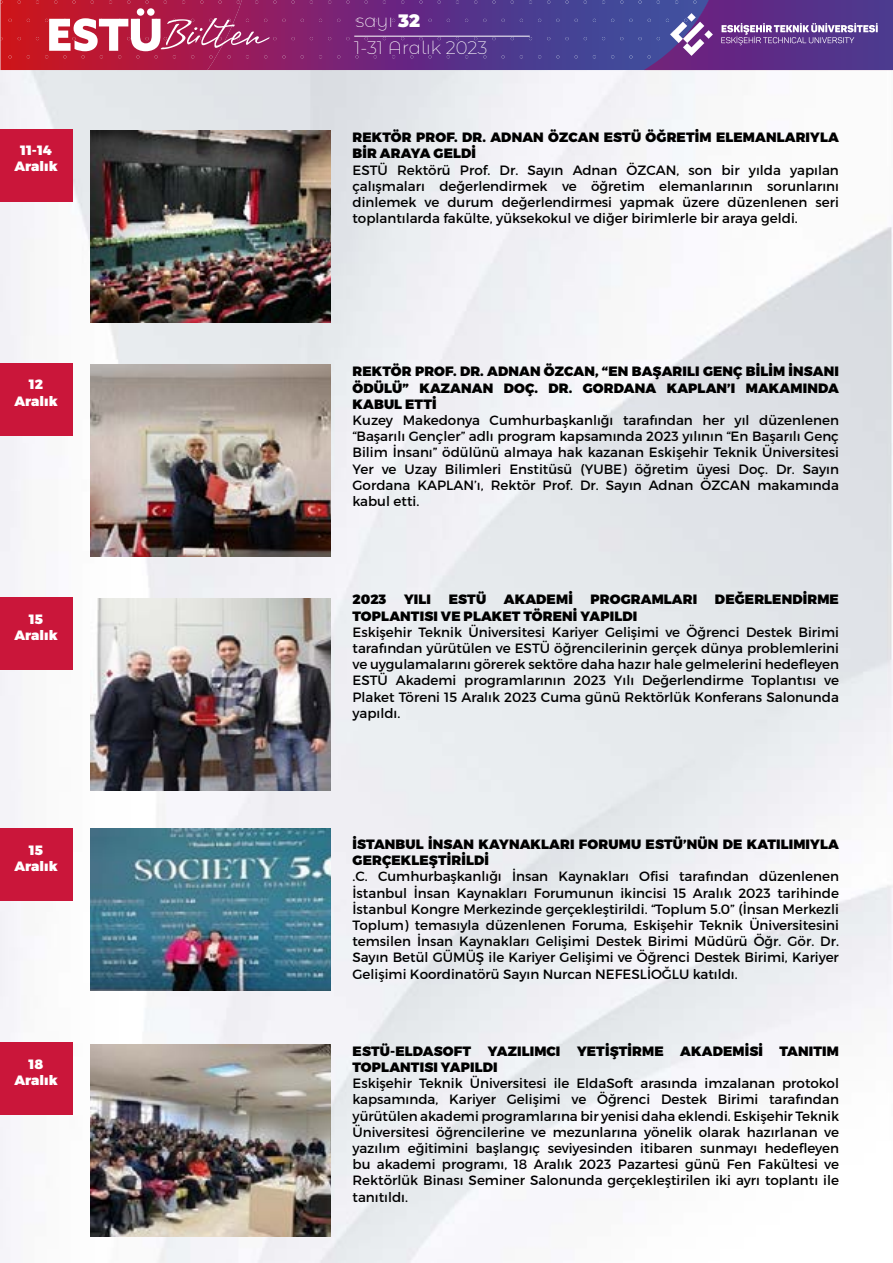
<style>
.page{position:relative;width:893px;height:1263px;background:#fff}
.page>*{position:absolute;margin:0;border:0;box-sizing:border-box;transform-origin:0 0}
.t1{font:200 18px/27.2px "Montserrat Alternates";color:#fff}
.t2{font:13.5px/16.2px "Montserrat";color:#000;text-align:justify}
.t3{font:900 13.5px/16.2px "Montserrat";letter-spacing:.01em;color:#000}
.t4{font:900 13.5px/16.2px "Montserrat";color:#fff;text-align:center}
.s1{font-weight:900}
</style>
<div class="page">
<img style="left:0;top:70px;width:893px;height:1193px">
<svg style="left:0;top:0;width:893px;height:70px;background:#7c3a7d"></svg>
<div style="left:0;top:129px;width:72px;height:72px;background:#ca163a"></div>
<img style="left:91px;top:131px;width:240px;height:192px">
<div style="left:0;top:363px;width:72px;height:72px;background:#ca163a"></div>
<img style="left:91px;top:365px;width:240px;height:192px">
<div style="left:0;top:597px;width:72px;height:72px;background:#ca163a"></div>
<img style="left:91px;top:599px;width:240px;height:192px">
<div style="left:0;top:828px;width:72px;height:72px;background:#ca163a"></div>
<img style="left:91px;top:828px;width:240px;height:163px">
<div style="left:0;top:1043px;width:72px;height:72px;background:#ca163a"></div>
<img style="left:91px;top:1044px;width:240px;height:192px">
<hr style="left:354px;top:36px;width:176px;height:1px;background:#fff">
<p class="t4" style="left:14px;top:143px;width:45px">11-14<br>Aralık</p>
<p class="t4" style="left:14px;top:377px;width:45px">12<br>Aralık</p>
<p class="t4" style="left:14px;top:611px;width:45px">15<br>Aralık</p>
<h1 class="t1" style="left:354px;top:6px;width:135px">sayı <span class="s1">32<br></span>1-31 Aralık 2023</h1>
<p class="t3" style="left:353px;top:130px;width:488px">REKTÖR PROF. DR. ADNAN ÖZCAN ESTÜ ÖĞRETİM ELEMANLARIYLA<br>BİR ARAYA GELDİ</p>
<p class="t2" style="left:353px;top:162px;width:488px">ESTÜ Rektörü Prof. Dr. Sayın Adnan ÖZCAN, son bir yılda yapılan çalışmaları değerlendirmek ve öğretim elemanlarının sorunlarını dinlemek ve durum değerlendirmesi yapmak üzere düzenlenen seri toplantılarda fakülte, yüksekokul ve diğer birimlerle bir araya geldi.</p>
<p class="t3" style="left:353px;top:364px;width:488px;text-align:justify">REKTÖR PROF. DR. ADNAN ÖZCAN, “EN BAŞARILI GENÇ BİLİM İNSANI ÖDÜLÜ” KAZANAN DOÇ. DR. GORDANA KAPLAN’I MAKAMINDA KABUL ETTİ</p>
<p class="t2" style="left:353px;top:412px;width:488px">Kuzey Makedonya Cumhurbaşkanlığı tarafından her yıl düzenlenen “Başarılı Gençler” adlı program kapsamında 2023 yılının “En Başarılı Genç Bilim İnsanı” ödülünü almaya hak kazanan Eskişehir Teknik Üniversitesi Yer ve Uzay Bilimleri Enstitüsü (YUBE) öğretim üyesi Doç. Dr. Sayın Gordana KAPLAN’ı, Rektör Prof. Dr. Sayın Adnan ÖZCAN makamında kabul etti.</p>
<p class="t3" style="left:353px;top:592px;width:35px">2023</p>
<p class="t3" style="left:404px;top:592px;width:28px">YILI</p>
<p class="t3" style="left:449px;top:592px;width:39px">ESTÜ</p>
<p class="t3" style="left:504px;top:592px;width:70px">AKADEMİ</p>
<p class="t3" style="left:590px;top:592px;width:108px">PROGRAMLARI</p>
<p class="t3" style="left:715px;top:592px;width:125px">DEĞERLENDİRME</p>
<p class="t3" style="left:353px;top:608px;width:286px">TOPLANTISI VE PLAKET TÖRENİ YAPILDI</p>
<p class="t2" style="left:353px;top:624px;width:488px">Eskişehir Teknik Üniversitesi Kariyer Gelişimi ve Öğrenci Destek Birimi tarafından yürütülen ve ESTÜ öğrencilerinin gerçek dünya problemlerini ve uygulamalarını görerek sektöre daha hazır hale gelmelerini hedefleyen ESTÜ Akademi programlarının 2023 Yılı Değerlendirme Toplantısı ve Plaket Töreni 15 Aralık 2023 Cuma günü Rektörlük Konferans Salonunda yapıldı.</p>
<p class="t4" style="left:14px;top:842px;width:45px">15<br>Aralık</p>
<p class="t3" style="left:353px;top:837px;width:488px">İSTANBUL İNSAN KAYNAKLARI FORUMU ESTÜ’NÜN DE KATILIMIYLA<br>GERÇEKLEŞTİRİLDİ</p>
<p class="t2" style="left:353px;top:868px;width:488px">.C. Cumhurbaşkanlığı İnsan Kaynakları Ofisi tarafından düzenlenen İstanbul İnsan Kaynakları Forumunun ikincisi 15 Aralık 2023 tarihinde İstanbul Kongre Merkezinde gerçekleştirildi. “Toplum 5.0” (İnsan Merkezli Toplum) temasıyla düzenlenen Foruma, Eskişehir Teknik Üniversitesini temsilen İnsan Kaynakları Gelişimi Destek Birimi Müdürü Öğr. Gör. Dr.<br>Sayın Betül GÜMÜŞ ile Kariyer Gelişimi ve Öğrenci Destek Birimi, Kariyer Gelişimi Koordinatörü Sayın Nurcan NEFESLİOĞLU katıldı.</p>
<p class="t4" style="left:14px;top:1056px;width:45px">18<br>Aralık</p>
<p class="t3" style="left:353px;top:1043px;width:488px">ESTÜ-ELDASOFT YAZILIMCI YETİŞTİRME AKADEMİSİ TANITIM<br>TOPLANTISI YAPILDI</p>
<p class="t2" style="left:353px;top:1075px;width:488px">Eskişehir Teknik Üniversitesi ile EldaSoft arasında imzalanan protokol kapsamında, Kariyer Gelişimi ve Öğrenci Destek Birimi tarafından yürütülen akademi programlarına bir yenisi daha eklendi. Eskişehir Teknik Üniversitesi öğrencilerine ve mezunlarına yönelik olarak hazırlanan ve yazılım eğitimini başlangıç seviyesinden itibaren sunmayı hedefleyen bu akademi programı, 18 Aralık 2023 Pazartesi günü Fen Fakültesi ve Rektörlük Binası Seminer Salonunda gerçekleştirilen iki ayrı toplantı ile tanıtıldı.</p>
</div>
